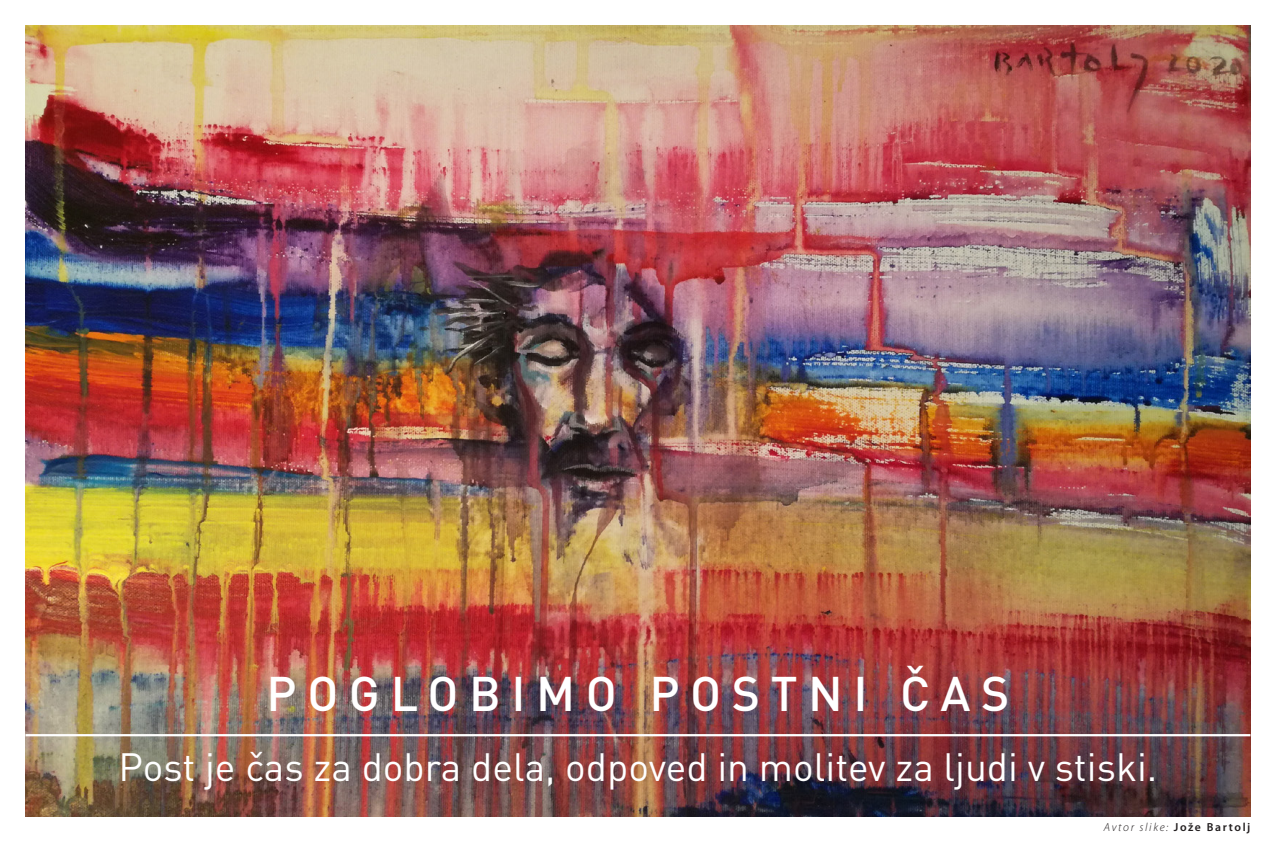
<style>
.page{position:relative;width:1276px;height:842px;background:#fff}
.page>*{position:absolute;margin:0;border:0;box-sizing:border-box;transform-origin:0 0}
._2019_molitev{font:500 48px "DIN Pro";letter-spacing:.22em;color:#fff}
._2019_molitev-2{font:39px "DIN Pro";color:#fff}
.t1{font:italic 300 11.7px "Myriad Pro";letter-spacing:.14em;color:#231f20}
.s1{font-weight:600;font-style:normal}
</style>
<div class="page">
<img style="left:26px;top:26px;width:1224px;height:790px">
<hr style="left:26px;top:734px;width:1224px;height:2px;background:#fff">
<p class="_2019_molitev" style="left:267px;top:661px;width:744px">POGLOBIMO POSTNI ČAS</p>
<p class="_2019_molitev-2" style="left:119px;top:740px;width:1040px">Post je čas za dobra dela, odpoved in molitev za ljudi v stiski.</p>
<p class="t1" style="left:1104px;top:820px;width:148px">Avtor slike: <span class="s1">Jože Bartolj</span></p>
</div>
